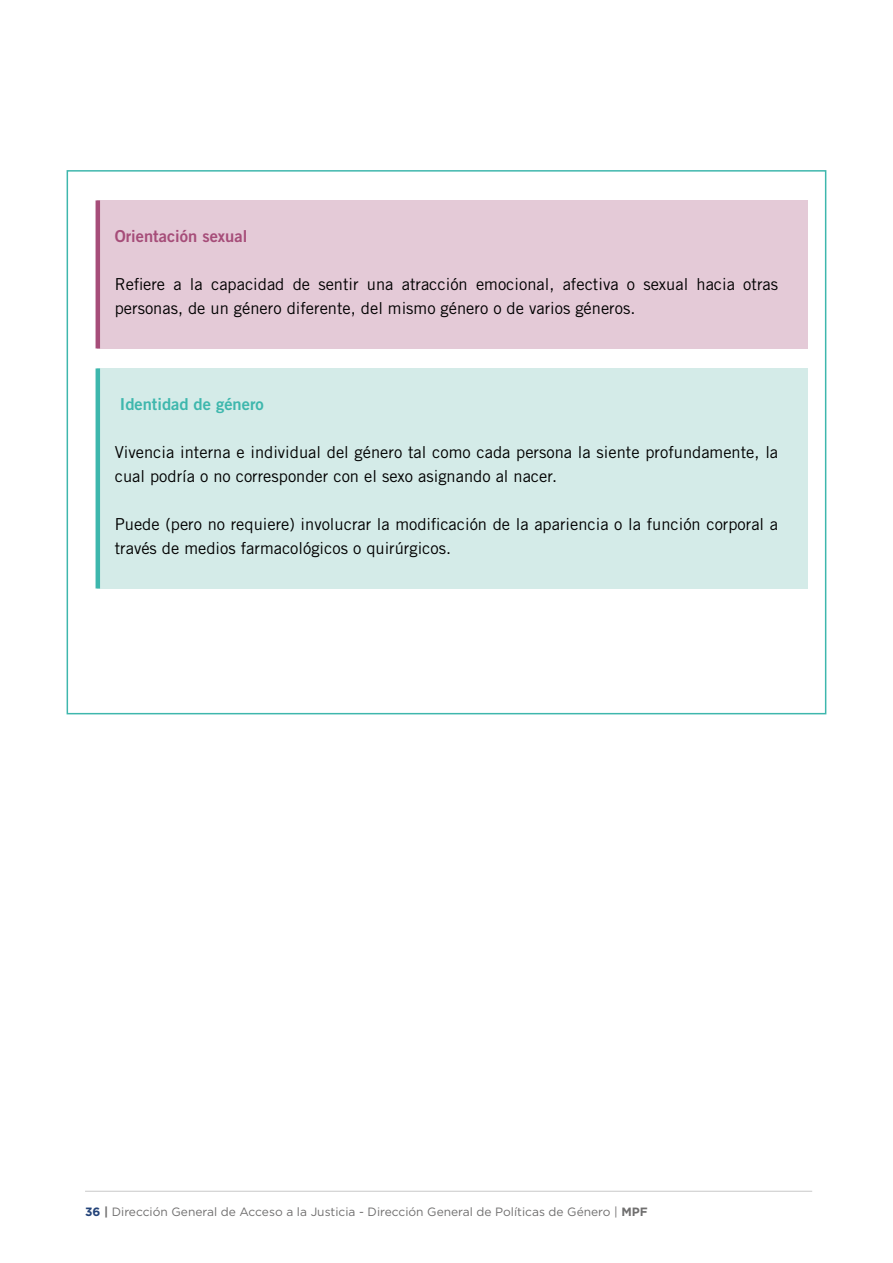
<style>
.page{position:relative;width:893px;height:1263px;background:#fff}
.page>*{position:absolute;margin:0;border:0;box-sizing:border-box;transform-origin:0 0}
.t1{font:16.5px/24px "Trade Gothic LT Std";color:#000}
.t2{font:16.5px "Trade Gothic LT Std Bd 2";color:#a64d79}
.t3{font:16.5px "Trade Gothic LT Std Bd 2";color:#3eb7ad}
.t4{font:12px "Gotham";color:#706f6f}
.s1{font-weight:700;color:#234379}
.s2{font-weight:700}
</style>
<div class="page">
<hr style="left:85px;top:1191px;width:727px;height:1px;background:#c8c8c8">
<div style="left:98px;top:200px;width:710px;height:148px;background:#e4cad7"></div>
<hr style="left:96px;top:200px;width:4px;height:148px;background:#a64d79">
<div style="left:98px;top:368px;width:710px;height:220px;background:#d4ebe8"></div>
<hr style="left:96px;top:368px;width:4px;height:220px;background:#3eb7ad">
<p class="t2" style="left:115px;top:226px;width:134px">Orientación sexual</p>
<p class="t1" style="left:115px;top:272px;width:665px">Refiere a la capacidad de sentir una atracción emocional, afectiva o sexual hacia otras personas, de un género diferente, del mismo género o de varios géneros.</p>
<p class="t3" style="left:120px;top:394px;width:145px">Identidad de género</p>
<p class="t1" style="left:115px;top:440px;width:665px">Vivencia interna e individual del género tal como cada persona la siente profundamente, la cual podría o no corresponder con el sexo asignando al nacer.</p>
<p class="t1" style="left:115px;top:512px;width:665px">Puede (pero no requiere) involucrar la modificación de la apariencia o la función corporal a través de medios farmacológicos o quirúrgicos.</p>
<p class="t4" style="left:85px;top:1204px;width:564px"><span class="s1">36</span> <span class="s2">|</span> Dirección General de Acceso a la Justicia - Dirección General de Políticas de Género | <span class="s2">MPF</span></p>
</div>
